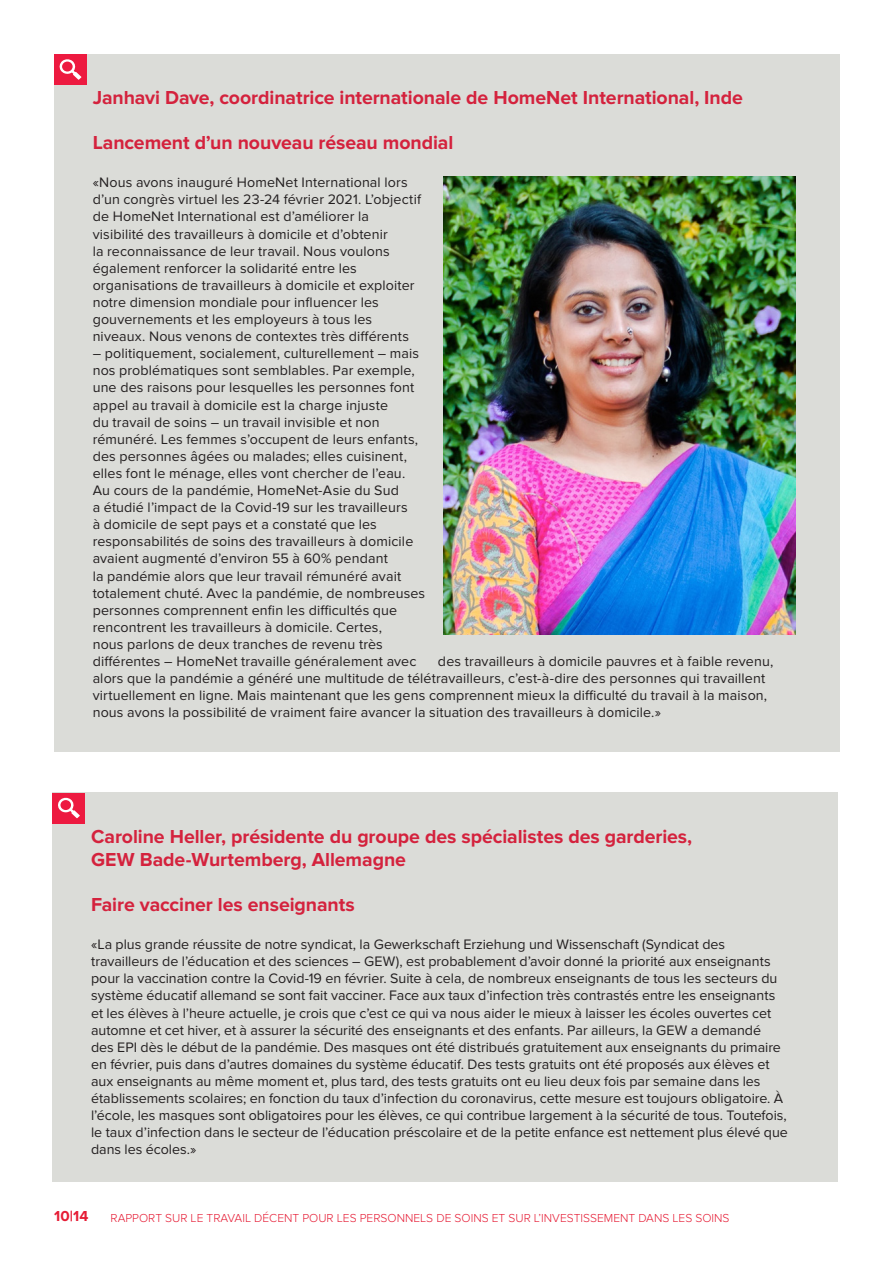
<style>
.page{position:relative;width:893px;height:1263px;background:#fff}
.page>*{position:absolute;margin:0;border:0;box-sizing:border-box;transform-origin:0 0}
.Subheader{font:700 19.5px/23.4px "Proxima Nova";letter-spacing:-.005em;color:#d4223d}
.t1{font:700 15px "Proxima Nova";color:#e61c35}
.Body_copy{font:14.25px/17.1px "Proxima Nova";letter-spacing:.005em;color:#231f20}
.t2{font:300 12px "Proxima Nova";color:#e61c35}
</style>
<div class="page">
<div style="left:54px;top:54px;width:785px;height:698px;background:#dbdcd8"></div>
<div style="left:54px;top:54px;width:33px;height:31px;background:#ed1a40"></div>
<svg style="left:59px;top:59px;width:22px;height:21px"></svg>
<img style="left:444px;top:176px;width:351px;height:459px">
<div style="left:52px;top:792px;width:786px;height:390px;background:#dbdcd8"></div>
<div style="left:53px;top:792px;width:32px;height:31px;background:#ed1a40"></div>
<svg style="left:58px;top:797px;width:22px;height:21px"></svg>
<p class="Subheader" style="left:93px;top:86px;width:652px">Janhavi Dave, coordinatrice internationale de HomeNet International, Inde</p>
<p class="Subheader" style="left:93px;top:131px;width:362px">Lancement d’un nouveau réseau mondial</p>
<p class="Body_copy" style="left:93px;top:174px;width:330px">«Nous avons inauguré HomeNet International lors d’un congrès virtuel les 23-24 février 2021. L’objectif de HomeNet International est d’améliorer la visibilité des travailleurs à domicile et d’obtenir<br>la reconnaissance de leur travail. Nous voulons également renforcer la solidarité entre les organisations de travailleurs à domicile et exploiter notre dimension mondiale pour influencer les gouvernements et les employeurs à tous les niveaux. Nous venons de contextes très différents</p>
<p class="Body_copy" style="left:93px;top:345px;width:334px">– politiquement, socialement, culturellement – mais nos problématiques sont semblables. Par exemple, une des raisons pour lesquelles les personnes font appel au travail à domicile est la charge injuste<br>du travail de soins – un travail invisible et non rémunéré. Les femmes s’occupent de leurs enfants, des personnes âgées ou malades; elles cuisinent, elles font le ménage, elles vont chercher de l’eau.<br>Au cours de la pandémie, HomeNet-Asie du Sud<br>a étudié l’impact de la Covid-19 sur les travailleurs<br>à domicile de sept pays et a constaté que les responsabilités de soins des travailleurs à domicile avaient augmenté d’environ 55 à 60% pendant<br>la pandémie alors que leur travail rémunéré avait totalement chuté. Avec la pandémie, de nombreuses personnes comprennent enfin les difficultés que rencontrent les travailleurs à domicile. Certes,<br>nous parlons de deux tranches de revenu très différentes – HomeNet travaille généralement avec</p>
<p class="Body_copy" style="left:93px;top:653px;width:682px;text-indent:345px">des travailleurs à domicile pauvres et à faible revenu, alors que la pandémie a généré une multitude de télétravailleurs, c’est-à-dire des personnes qui travaillent virtuellement en ligne. Mais maintenant que les gens comprennent mieux la difficulté du travail à la maison, nous avons la possibilité de vraiment faire avancer la situation des travailleurs à domicile.»</p>
<p class="Subheader" style="left:91px;top:825px;width:603px">Caroline Heller, présidente du groupe des spécialistes des garderies,<br>GEW Bade-Wurtemberg, Allemagne</p>
<p class="Subheader" style="left:91px;top:893px;width:265px">Faire vacciner les enseignants</p>
<p class="Body_copy" style="left:91px;top:936px;width:698px">«La plus grande réussite de notre syndicat, la Gewerkschaft Erziehung und Wissenschaft (Syndicat des travailleurs de l’éducation et des sciences – GEW), est probablement d’avoir donné la priorité aux enseignants pour la vaccination contre la Covid-19 en février. Suite à cela, de nombreux enseignants de tous les secteurs du système éducatif allemand se sont fait vacciner. Face aux taux d’infection très contrastés entre les enseignants et les élèves à l’heure actuelle, je crois que c’est ce qui va nous aider le mieux à laisser les écoles ouvertes cet automne et cet hiver, et à assurer la sécurité des enseignants et des enfants. Par ailleurs, la GEW a demandé<br>des EPI dès le début de la pandémie. Des masques ont été distribués gratuitement aux enseignants du primaire en février, puis dans d’autres domaines du système éducatif. Des tests gratuits ont été proposés aux élèves et aux enseignants au même moment et, plus tard, des tests gratuits ont eu lieu deux fois par semaine dans les établissements scolaires; en fonction du taux d’infection du coronavirus, cette mesure est toujours obligatoire. À l’école, les masques sont obligatoires pour les élèves, ce qui contribue largement à la sécurité de tous. Toutefois, le taux d’infection dans le secteur de l’éducation préscolaire et de la petite enfance est nettement plus élevé que dans les écoles.»</p>
<p class="t1" style="left:54px;top:1208px;width:36px">10|14</p>
<p class="t2" style="left:111px;top:1211px;width:620px">RAPPORT SUR LE TRAVAIL DÉCENT POUR LES PERSONNELS DE SOINS ET SUR L’INVESTISSEMENT DANS LES SOINS</p>
</div>
